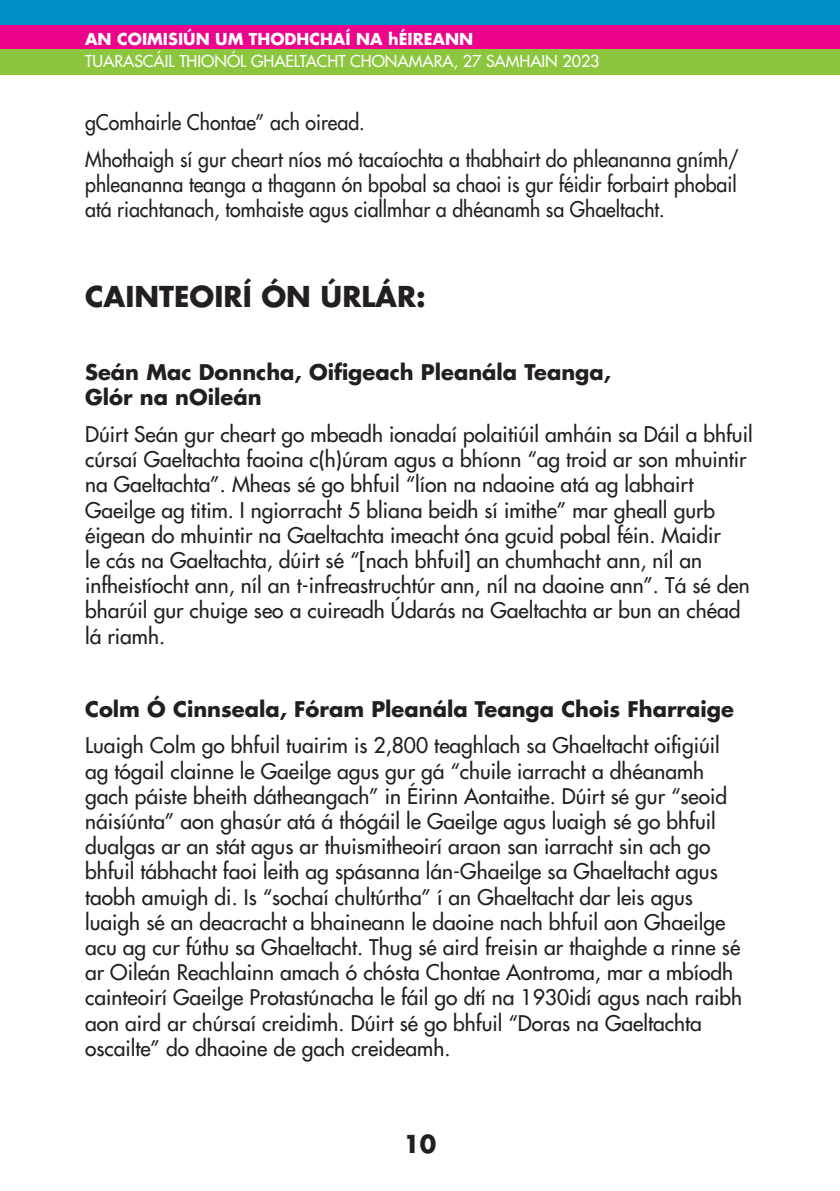
<style>
.page{position:relative;width:840px;height:1191px;background:#fff}
.page>*{position:absolute;margin:0;border:0;box-sizing:border-box;transform-origin:0 0}
.t1{font:700 28px "Futura LT";color:#231f20}
.t2{font:700 24px "Futura LT";color:#231f20}
.t3{font:21px/25.2px "Futura LT";color:#231f20}
.t4{font:21px/36.6px "Futura LT";color:#231f20;scale:.93 1}
.t5{font:700 21px/25.2px "Futura LT";color:#231f20}
.t6{font:16px "Futura LT";color:#fff}
.t7{font:700 16px "Futura LT";color:#fff}
</style>
<div class="page">
<div style="left:0;top:0;width:839px;height:25px;background:#008ec6"></div>
<div style="left:0;top:25px;width:839px;height:25px;background:#ed028c"></div>
<div style="left:0;top:50px;width:839px;height:25px;background:#8bc63e"></div>
<svg style="left:839px;top:25px;width:1px;height:50px"></svg>
<p class="t7" style="left:85px;top:28px;width:389px">AN COIMISIÚN UM THODHCHAÍ NA hÉIREANN</p>
<p class="t6" style="left:85px;top:51px;width:515px">TUARASCÁIL THIONÓL GHAELTACHT CHONAMARA, 27 SAMHAIN 2023</p>
<p class="t4" style="left:85px;top:104px;width:704px">gComhairle Chontae” ach oiread.<br>Mhothaigh sí gur cheart níos mó tacaíochta a thabhairt do phleananna gnímh/</p>
<p class="t4" style="left:85px;top:171px;width:701px;line-height:25.2px">phleananna teanga a thagann ón bpobal sa chaoi is gur féidir forbairt phobail atá riachtanach, tomhaiste agus ciallmhar a dhéanamh sa Ghaeltacht.</p>
<h1 class="t1" style="left:85px;top:278px;width:342px">CAINTEOIRÍ ÓN ÚRLÁR:</h1>
<p class="t5" style="left:85px;top:359px;width:527px">Seán Mac Donncha, Oifigeach Pleanála Teanga,<br>Glór na nOileán</p>
<p class="t3" style="left:85px;top:421px;width:668px">Dúirt Seán gur cheart go mbeadh ionadaí polaitiúil amháin sa Dáil a bhfuil cúrsaí Gaeltachta faoina c(h)úram agus a bhíonn “ag troid ar son mhuintir na Gaeltachta”. Mheas sé go bhfuil “líon na ndaoine atá ag labhairt Gaeilge ag titim. I ngiorracht 5 bliana beidh sí imithe” mar gheall gurb éigean do mhuintir na Gaeltachta imeacht óna gcuid pobal féin. Maidir<br>le cás na Gaeltachta, dúirt sé “[nach bhfuil] an chumhacht ann, níl an infheistíocht ann, níl an t-infreastruchtúr ann, níl na daoine ann”. Tá sé den bharúil gur chuige seo a cuireadh Údarás na Gaeltachta ar bun an chéad lá riamh.</p>
<p class="t5" style="left:85px;top:696px;width:650px">Colm Ó Cinnseala, Fóram Pleanála Teanga Chois Fharraige</p>
<p class="t3" style="left:85px;top:733px;width:658px">Luaigh Colm go bhfuil tuairim is 2,800 teaghlach sa Ghaeltacht oifigiúil ag tógail clainne le Gaeilge agus gur gá “chuile iarracht a dhéanamh gach páiste bheith dátheangach” in Éirinn Aontaithe. Dúirt sé gur “seoid náisíúnta” aon ghasúr atá á thógáil le Gaeilge agus luaigh sé go bhfuil dualgas ar an stát agus ar thuismitheoirí araon san iarracht sin ach go bhfuil tábhacht faoi leith ag spásanna lán-Ghaeilge sa Ghaeltacht agus taobh amuigh di. Is “sochaí chultúrtha” í an Ghaeltacht dar leis agus luaigh sé an deacracht a bhaineann le daoine nach bhfuil aon Ghaeilge acu ag cur fúthu sa Ghaeltacht. Thug sé aird freisin ar thaighde a rinne sé ar Oileán Reachlainn amach ó chósta Chontae Aontroma, mar a mbíodh cainteoirí Gaeilge Protastúnacha le fáil go dtí na 1930idí agus nach raibh aon aird ar chúrsaí creidimh. Dúirt sé go bhfuil “Doras na Gaeltachta oscailte” do dhaoine de gach creideamh.</p>
<p class="t2" style="left:403px;top:1128px;width:34px">10</p>
</div>
